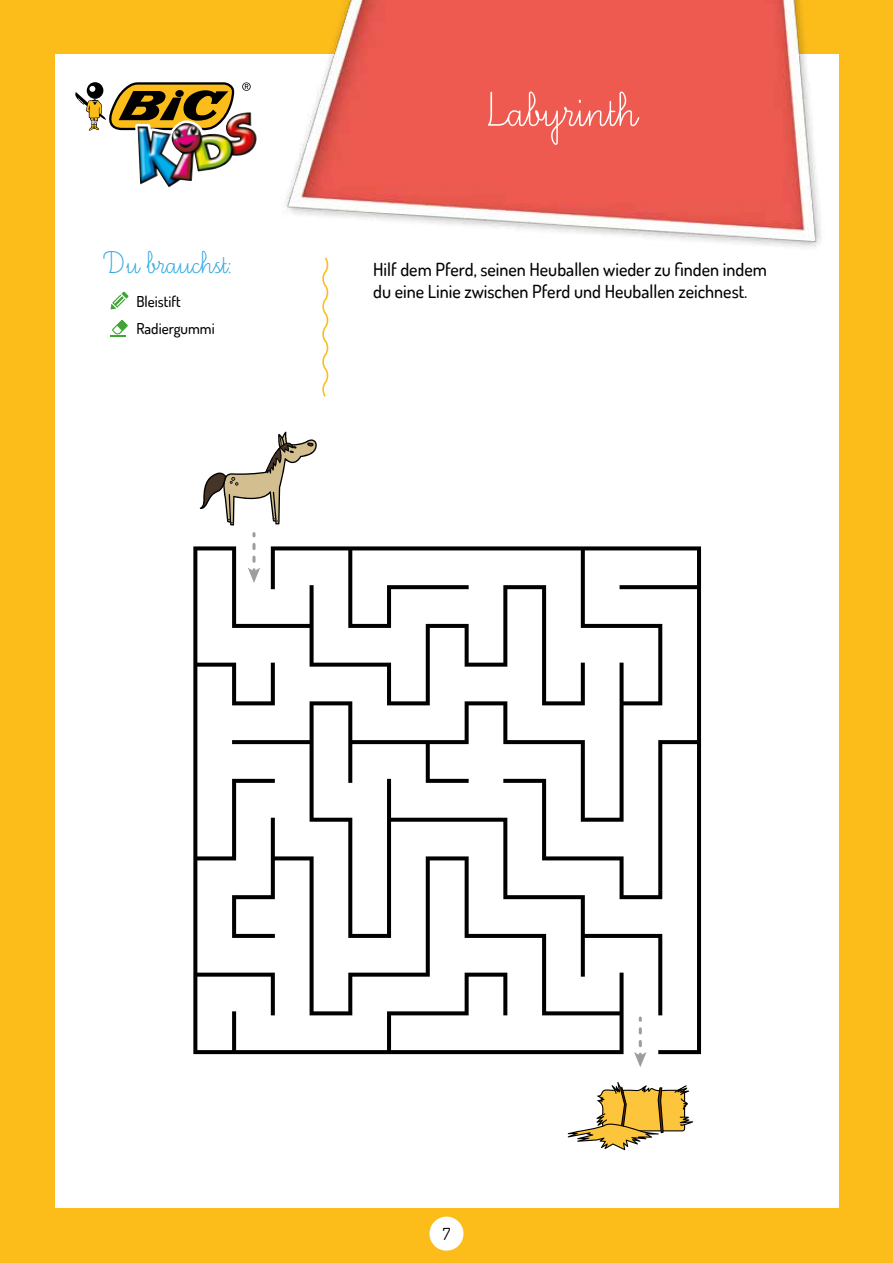
<style>
.page{position:relative;width:893px;height:1263px;background:#fcbd1b}
.page>*{position:absolute;margin:0;border:0;box-sizing:border-box;transform-origin:0 0}
.t1{font:60px "Ecriture A Romain Orne";color:#fff}
.t2{font:39px "Ecriture A Romain Orne";color:#36a9e1}
.t3{font:500 18px/21.6px "Dosis";color:#000}
.t4{font:16.5px "Dosis";color:#000}
.t5{font:500 15px/27px "Dosis";color:#000}
</style>
<div class="page">
<div style="left:55px;top:55px;width:783px;height:1153px;background:#fff"></div>
<div style="left:429px;top:1216px;width:34px;height:35px;background:#fff;border-radius:50%"></div>
<img style="left:282px;top:0;width:543px;height:247px">
<svg style="left:75px;top:82px;width:176px;height:53px"></svg>
<img style="left:138px;top:112px;width:119px;height:76px">
<svg style="left:322px;top:257px;width:7px;height:140px"></svg>
<svg style="left:193px;top:546px;width:508px;height:508px"></svg>
<svg style="left:200px;top:432px;width:117px;height:93px"></svg>
<svg style="left:568px;top:1082px;width:125px;height:68px"></svg>
<svg style="left:248px;top:544px;width:12px;height:39px"></svg>
<svg style="left:634px;top:1029px;width:12px;height:38px"></svg>
<svg style="left:111px;top:292px;width:18px;height:17px"></svg>
<svg style="left:110px;top:320px;width:18px;height:17px"></svg>
<h2 class="t2" style="left:105px;top:244px;width:129px">Du brauchst:</h2>
<p class="t5" style="left:136px;top:288px;width:80px">Bleistift<br>Radiergummi</p>
<h1 class="t1" style="left:486px;top:81px;width:152px">Labyrinth</h1>
<p class="t3" style="left:373px;top:259px;width:395px">Hilf dem Pferd, seinen Heuballen wieder zu finden indem du eine Linie zwischen Pferd und Heuballen zeichnest.</p>
<p class="t4" style="left:443px;top:1223px;width:9px">7</p>
</div>
